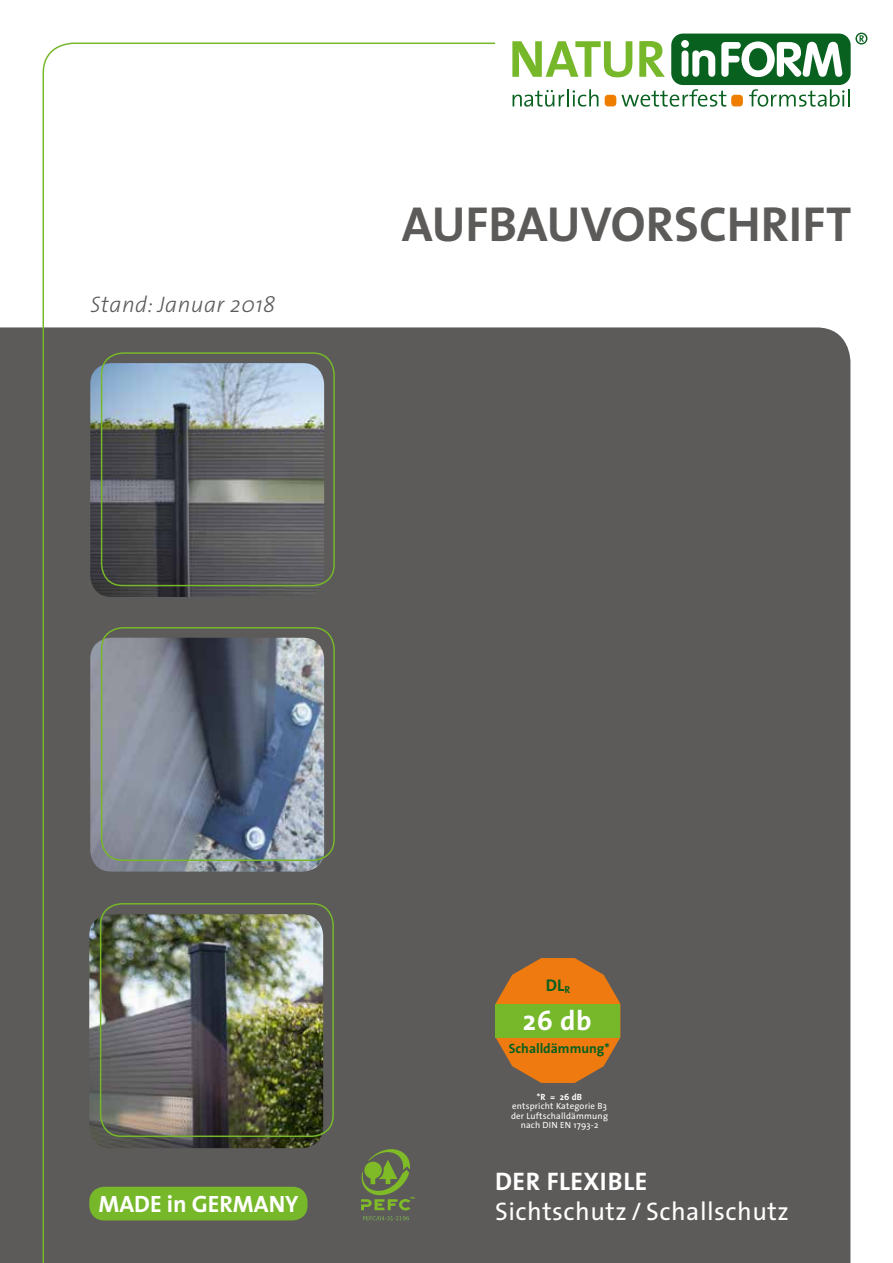
<style>
.page{position:relative;width:893px;height:1263px;background:#fff}
.page>*{position:absolute;margin:0;border:0;box-sizing:border-box;transform-origin:0 0}
.t1{font:700 49.5px "The Sans";color:#5d5b5a}
.t2{font:700 27.6px "The Sans";color:#fff}
.t3{font:25.5px "The Sans";letter-spacing:.02em;color:#fff}
.t4{font:700 25.5px "The Sans";letter-spacing:.02em;color:#fff}
.t5{font:700 23.7px "The Sans";color:#fff}
.t6{font:italic 300 22.5px "The Sans";letter-spacing:.02em;color:#5d5b5a}
.t7{font:700 16.95px "The Sans";color:#07601f}
.t8{font:700 13.5px "The Sans";color:#07601f}
.t9{font:9px/9.6px "The Sans";letter-spacing:.02em;color:#fff;text-align:center}
.t10{font:700 9px "The Sans";color:#fff}
</style>
<div class="page">
<div style="left:0;top:327px;width:850px;height:936px;background:#5d5b5a"></div>
<svg style="left:513px;top:89px;width:85px;height:18px"></svg>
<svg style="left:621px;top:89px;width:105px;height:18px"></svg>
<svg style="left:749px;top:89px;width:101px;height:18px"></svg>
<svg style="left:512px;top:41px;width:120px;height:36px"></svg>
<svg style="left:639px;top:41px;width:26px;height:36px"></svg>
<div style="left:671px;top:34px;width:180px;height:51px;background:#08611f;border-radius:12px"></div>
<svg style="left:681px;top:40px;width:34px;height:37px"></svg>
<svg style="left:721px;top:41px;width:121px;height:36px"></svg>
<div style="left:605px;top:95px;width:11px;height:11px;background:#ef7d00;border-radius:3px"></div>
<div style="left:731px;top:95px;width:12px;height:11px;background:#ef7d00;border-radius:3px"></div>
<svg style="left:855px;top:33px;width:12px;height:12px"></svg>
<img style="left:42px;top:42px;width:455px;height:1221px">
<svg style="left:495px;top:958px;width:125px;height:125px;background:#c67324"></svg>
<div style="left:495px;top:1004px;width:125px;height:33px;background:#76b82a"></div>
<h3 class="t6" style="left:90px;top:286px;width:186px">Stand: Januar 2018</h3>
<h1 class="t1" style="left:402px;top:183px;width:451px">AUFBAUVORSCHRIFT</h1>
<h3 class="t5" style="left:98px;top:1184px;width:202px">MADE in GERMANY</h3>
<h3 class="t7" style="left:546px;top:971px;width:26px">DL<sub>R</sub></h3>
<h2 class="t2" style="left:523px;top:998px;width:70px">26 db</h2>
<h3 class="t8" style="left:509px;top:1037px;width:102px">Schalldämmung*</h3>
<p class="t10" style="left:537px;top:1089px;width:47px">*R = 26 dB</p>
<p class="t9" style="left:511px;top:1101px;width:99px">entspricht Kategorie B3 der Luftschalldämmung nach DIN EN 1793-2</p>
<h3 class="t4" style="left:495px;top:1160px;width:154px">DER FLEXIBLE</h3>
<h3 class="t3" style="left:495px;top:1190px;width:295px">Sichtschutz / Schallschutz</h3>
<h3 class="t3" style="left:604px;top:1190px;width:189px">Zubehör-System</h3>
</div>
